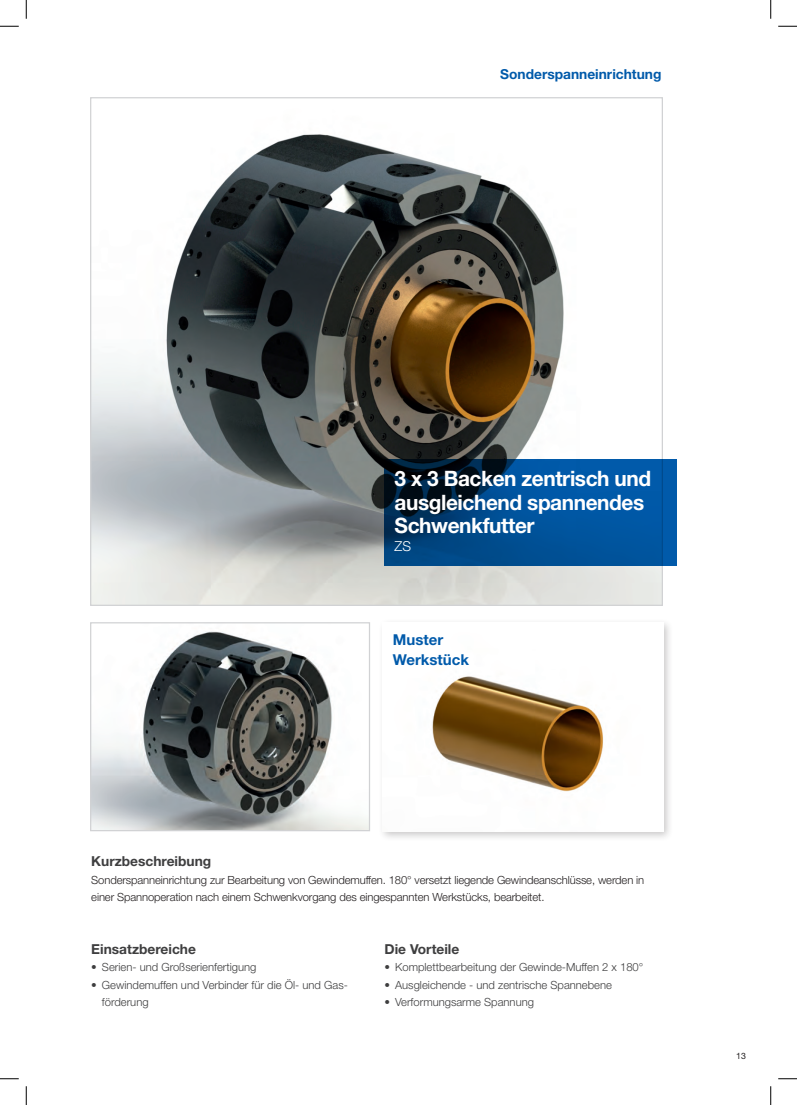
<style>
.page{position:relative;width:797px;height:1105px;background:#fff}
.page>*{position:absolute;margin:0;border:0;box-sizing:border-box;transform-origin:0 0}
.t1{font:700 21.25px/23.8px "Helvetica Neue LT Std";letter-spacing:-.02em;color:#fff}
.t2{font:700 15px/20px "Helvetica Neue LT Std";color:#015aaa}
.t3{font:700 13.75px "Helvetica Neue LT Std";color:#3e3e3f}
.t4{font:700 13.75px "Helvetica Neue LT Std";color:#015aaa}
.t5{font:300 13.75px "Helvetica Neue LT Std";color:#fff}
.t6{font:300 11.25px/17.5px "Helvetica Neue LT Std";color:#3e3e3f}
.t7{font:300 11.25px/17.5px "Helvetica Neue LT Std";letter-spacing:-.01em;color:#231f20}
.t8{font:8.75px "Helvetica Neue LT Std";color:#231f20}
</style>
<div class="page">
<img style="left:92px;top:134px;width:569px;height:470px">
<div style="left:378px;top:618px;width:295px;height:224px;background:#231f20;opacity:.25"></div>
<img style="left:383px;top:623px;width:280px;height:209px">
<img style="left:92px;top:631px;width:276px;height:198px">
<div style="left:90px;top:622px;width:280px;height:209px;border:1px solid #d1d2d4"></div>
<svg style="left:384px;top:459px;width:292px;height:106px;background:#004583"></svg>
<svg style="left:0;top:25px;width:19px;height:2px"></svg>
<svg style="left:778px;top:25px;width:19px;height:2px"></svg>
<svg style="left:0;top:1078px;width:19px;height:1px"></svg>
<svg style="left:778px;top:1078px;width:19px;height:1px"></svg>
<svg style="left:25px;top:0;width:2px;height:19px"></svg>
<svg style="left:25px;top:1086px;width:2px;height:19px"></svg>
<svg style="left:770px;top:0;width:1px;height:19px"></svg>
<svg style="left:770px;top:1086px;width:1px;height:19px"></svg>
<p class="t4" style="left:500px;top:65px;width:163px">Sonderspanneinrichtung</p>
<h1 class="t1" style="left:394px;top:466px;width:258px">3 x 3 Backen zentrisch und ausgleichend spannendes<br>Schwenkfutter</h1>
<p class="t5" style="left:394px;top:538px;width:18px">ZS</p>
<h2 class="t2" style="left:393px;top:629px;width:78px">Muster<br>Werkstück</h2>
<p class="t3" style="left:91px;top:853px;width:121px">Kurzbeschreibung</p>
<p class="t7" style="left:91px;top:871px;width:554px">Sonderspanneinrichtung zur Bearbeitung von Gewindemuffen. 180° versetzt liegende Gewindeanschlüsse, werden in einer Spannoperation nach einem Schwenkvorgang des eingespannten Werkstücks, bearbeitet.</p>
<p class="t3" style="left:91px;top:940px;width:106px">Einsatzbereiche</p>
<p class="t6" style="left:91px;top:958px;width:167px">• Serien- und Großserienfertigung</p>
<p class="t6" style="left:102px;top:976px;width:247px;text-indent:-11px">• Gewindemuffen und Verbinder für die Öl- und Gas&shy;förderung</p>
<p class="t3" style="left:384px;top:940px;width:76px">Die Vorteile</p>
<p class="t6" style="left:384px;top:958px;width:260px">• Komplettbearbeitung der Gewinde-Muffen 2 x 180°</p>
<p class="t6" style="left:384px;top:976px;width:229px">• Ausgleichende - und zentrische Spannebene</p>
<p class="t6" style="left:384px;top:993px;width:151px">• Verformungsarme Spannung</p>
<p class="t8" style="left:736px;top:1050px;width:11px">13</p>
</div>
